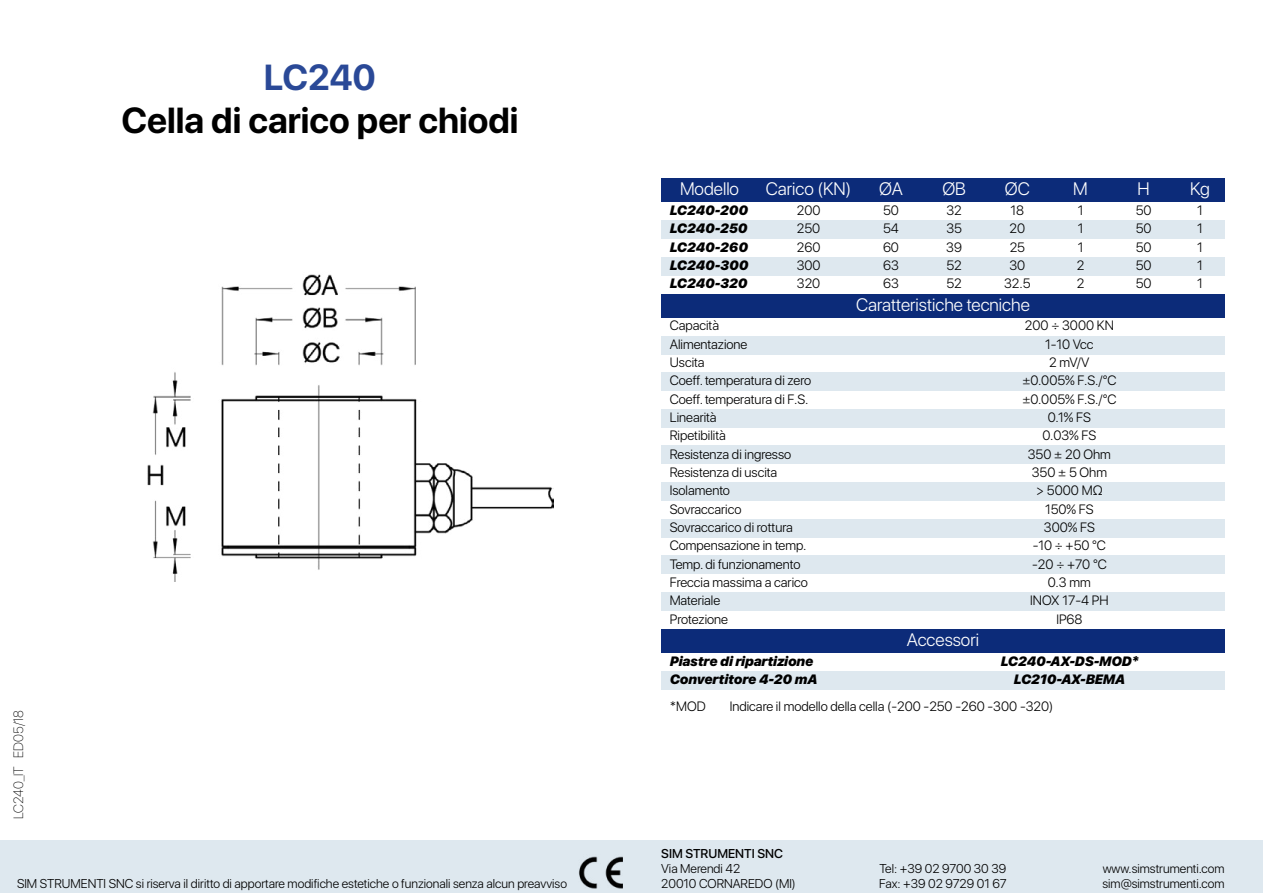
<style>
.page{position:relative;width:1263px;height:893px;background:#fff}
.page>*{position:absolute;margin:0;border:0;box-sizing:border-box;transform-origin:0 0}
.t1{font:700 36px "SF Pro Display";color:#000}
.t2{font:700 36px "SF Pro Display";letter-spacing:-.005em;color:#2a4997}
.t3{font:300 18px "SF Pro Display";color:#fff}
.t4{font:300 13.5px/18.3px "SF Pro Display";color:#000}
.t5{font:italic 900 13.5px/18.3px "SF Pro Display";color:#000;text-align:center}
.t6{font:100 13.5px "SF Pro Display";color:#000}
.t7{font:300 12.75px/15.3px "SF Pro Display";color:#000}
.t8{font:500 12.75px "SF Pro Display";color:#000}
</style>
<div class="page">
<div style="left:661px;top:336px;width:253px;height:18px;background:#dee8ef"></div>
<div style="left:661px;top:373px;width:253px;height:18px;background:#dee8ef"></div>
<div style="left:661px;top:409px;width:253px;height:18px;background:#dee8ef"></div>
<div style="left:914px;top:336px;width:311px;height:18px;background:#dee8ef"></div>
<div style="left:914px;top:373px;width:311px;height:18px;background:#dee8ef"></div>
<div style="left:914px;top:409px;width:311px;height:18px;background:#dee8ef"></div>
<div style="left:661px;top:446px;width:253px;height:18px;background:#dee8ef"></div>
<div style="left:661px;top:482px;width:253px;height:19px;background:#dee8ef"></div>
<div style="left:661px;top:519px;width:253px;height:18px;background:#dee8ef"></div>
<div style="left:914px;top:446px;width:311px;height:18px;background:#dee8ef"></div>
<div style="left:914px;top:482px;width:311px;height:19px;background:#dee8ef"></div>
<div style="left:914px;top:519px;width:311px;height:18px;background:#dee8ef"></div>
<div style="left:661px;top:556px;width:253px;height:18px;background:#dee8ef"></div>
<div style="left:661px;top:592px;width:253px;height:19px;background:#dee8ef"></div>
<div style="left:914px;top:556px;width:311px;height:18px;background:#dee8ef"></div>
<div style="left:914px;top:592px;width:311px;height:19px;background:#dee8ef"></div>
<div style="left:914px;top:671px;width:311px;height:18px;background:#dee8ef"></div>
<div style="left:661px;top:671px;width:253px;height:18px;background:#dee8ef"></div>
<div style="left:661px;top:178px;width:97px;height:24px;background:#0c2b79"></div>
<div style="left:1175px;top:178px;width:50px;height:24px;background:#0c2b79"></div>
<div style="left:758px;top:178px;width:101px;height:24px;background:#0c2b79"></div>
<div style="left:1112px;top:178px;width:63px;height:24px;background:#0c2b79"></div>
<div style="left:1049px;top:178px;width:63px;height:24px;background:#0c2b79"></div>
<div style="left:922px;top:178px;width:64px;height:24px;background:#0c2b79"></div>
<div style="left:859px;top:178px;width:63px;height:24px;background:#0c2b79"></div>
<div style="left:986px;top:178px;width:63px;height:24px;background:#0c2b79"></div>
<div style="left:661px;top:220px;width:97px;height:19px;background:#dee8ef"></div>
<div style="left:661px;top:257px;width:97px;height:18px;background:#dee8ef"></div>
<div style="left:758px;top:220px;width:101px;height:19px;background:#dee8ef"></div>
<div style="left:758px;top:257px;width:101px;height:18px;background:#dee8ef"></div>
<div style="left:859px;top:220px;width:63px;height:19px;background:#dee8ef"></div>
<div style="left:986px;top:220px;width:63px;height:19px;background:#dee8ef"></div>
<div style="left:922px;top:220px;width:64px;height:19px;background:#dee8ef"></div>
<div style="left:1049px;top:220px;width:63px;height:19px;background:#dee8ef"></div>
<div style="left:1112px;top:220px;width:63px;height:19px;background:#dee8ef"></div>
<div style="left:1175px;top:220px;width:50px;height:19px;background:#dee8ef"></div>
<div style="left:859px;top:257px;width:63px;height:18px;background:#dee8ef"></div>
<div style="left:986px;top:257px;width:63px;height:18px;background:#dee8ef"></div>
<div style="left:922px;top:257px;width:64px;height:18px;background:#dee8ef"></div>
<div style="left:1049px;top:257px;width:63px;height:18px;background:#dee8ef"></div>
<div style="left:1112px;top:257px;width:63px;height:18px;background:#dee8ef"></div>
<div style="left:1175px;top:257px;width:50px;height:18px;background:#dee8ef"></div>
<div style="left:661px;top:294px;width:564px;height:24px;background:#0c2b79"></div>
<div style="left:661px;top:629px;width:564px;height:24px;background:#0c2b79"></div>
<div style="left:0;top:840px;width:1263px;height:53px;background:#dee8ef"></div>
<img style="left:579px;top:856px;width:44px;height:32px">
<img style="left:147px;top:274px;width:406px;height:308px">
<h1 class="t2" style="left:264px;top:56px;width:114px">LC240</h1>
<h1 class="t1" style="left:121px;top:99px;width:399px">Cella di carico per chiodi</h1>
<p class="t6" style="left:9px;top:819px;width:111px;rotate:-90deg">LC240_IT ED05/18</p>
<p class="t7" style="left:17px;top:876px;width:552px">SIM STRUMENTI SNC si riserva il diritto di apportare modifiche estetiche o funzionali senza alcun preavviso</p>
<h2 class="t3" style="left:680px;top:176px;width:61px">Modello</h2>
<h2 class="t3" style="left:766px;top:176px;width:87px">Carico (KN)</h2>
<h2 class="t3" style="left:879px;top:176px;width:25px">ØA</h2>
<h2 class="t3" style="left:942px;top:176px;width:25px">ØB</h2>
<h2 class="t3" style="left:1005px;top:176px;width:26px">ØC</h2>
<h2 class="t3" style="left:1073px;top:176px;width:16px">M</h2>
<h2 class="t3" style="left:1137px;top:176px;width:14px">H</h2>
<h2 class="t3" style="left:1190px;top:176px;width:21px">Kg</h2>
<p class="t5" style="left:670px;top:201px;width:80px;text-align:justify">LC240-200<br>LC240-250<br>LC240-260<br>LC240-300<br>LC240-320</p>
<p class="t4" style="left:797px;top:201px;width:25px;text-align:justify">200<br>250<br>260<br>300<br>320</p>
<p class="t4" style="left:883px;top:201px;width:17px">50</p>
<p class="t4" style="left:946px;top:201px;width:17px">32</p>
<p class="t4" style="left:1010px;top:201px;width:15px">18</p>
<p class="t4" style="left:1078px;top:201px;width:7px">1</p>
<p class="t4" style="left:1136px;top:201px;width:17px">50</p>
<p class="t4" style="left:1197px;top:201px;width:7px">1</p>
<p class="t4" style="left:883px;top:220px;width:17px">54</p>
<p class="t4" style="left:946px;top:220px;width:17px">35</p>
<p class="t4" style="left:1009px;top:220px;width:17px">20</p>
<p class="t4" style="left:1078px;top:220px;width:7px">1</p>
<p class="t4" style="left:1136px;top:220px;width:17px">50</p>
<p class="t4" style="left:1197px;top:220px;width:7px">1</p>
<p class="t4" style="left:883px;top:238px;width:18px">60</p>
<p class="t4" style="left:946px;top:238px;width:17px">39</p>
<p class="t4" style="left:1010px;top:238px;width:17px">25</p>
<p class="t4" style="left:1078px;top:238px;width:7px">1</p>
<p class="t4" style="left:1136px;top:238px;width:17px">50</p>
<p class="t4" style="left:1197px;top:238px;width:7px">1</p>
<p class="t4" style="left:883px;top:256px;width:17px">63</p>
<p class="t4" style="left:946px;top:256px;width:17px">52</p>
<p class="t4" style="left:1009px;top:256px;width:17px">30</p>
<p class="t4" style="left:1077px;top:256px;width:9px">2</p>
<p class="t4" style="left:1136px;top:256px;width:17px">50</p>
<p class="t4" style="left:1197px;top:256px;width:7px">1</p>
<p class="t4" style="left:883px;top:275px;width:17px">63</p>
<p class="t4" style="left:946px;top:275px;width:17px">52</p>
<p class="t4" style="left:1004px;top:275px;width:28px">32.5</p>
<p class="t4" style="left:1077px;top:275px;width:9px">2</p>
<p class="t4" style="left:1136px;top:275px;width:17px">50</p>
<p class="t4" style="left:1197px;top:275px;width:7px">1</p>
<h2 class="t3" style="left:856px;top:292px;width:175px">Caratteristiche tecniche</h2>
<p class="t4" style="left:670px;top:317px;width:143px">Capacità<br>Alimentazione<br>Uscita<br>Coeff. temperatura di zero<br>Coeff. temperatura di F.S.<br>Linearità</p>
<p class="t4" style="left:1022px;top:317px;width:96px;text-align:center">200 ÷ 3000 KN<br>1-10 Vcc<br>2 mV/V ±0.005% F.S./°C ±0.005% F.S./°C<br>0.1% FS</p>
<p class="t4" style="left:670px;top:427px;width:125px">Ripetibilità<br>Resistenza di ingresso<br>Resistenza di uscita<br>Isolamento<br>Sovraccarico<br>Sovraccarico di rottura</p>
<p class="t4" style="left:1028px;top:427px;width:85px;text-align:center">0.03% FS<br>350 ± 20 Ohm<br>350 ± 5 Ohm &gt; 5000 MΩ<br>150% FS<br>300% FS</p>
<p class="t4" style="left:670px;top:537px;width:140px">Compensazione in temp.<br>Temp. di funzionamento<br>Freccia massima a carico<br>Materiale<br>Protezione</p>
<p class="t4" style="left:1030px;top:537px;width:80px;text-align:center">-10 ÷ +50 °C -20 ÷ +70 °C<br>0.3 mm<br>INOX 17-4 PH<br>IP68</p>
<p class="t5" style="left:1001px;top:652px;width:139px">LC240-AX-DS-MOD*<br>LC210-AX-BEMA</p>
<h2 class="t3" style="left:907px;top:627px;width:74px">Accessori</h2>
<p class="t5" style="left:670px;top:652px;width:149px;text-align:left">Piastre di ripartizione<br>Convertitore 4-20 mA</p>
<p class="t4" style="left:670px;top:697px;width:38px">*MOD</p>
<p class="t4" style="left:730px;top:697px;width:325px">Indicare il modello della cella (-200 -250 -260 -300 -320)</p>
<p class="t8" style="left:661px;top:844px;width:123px">SIM STRUMENTI SNC</p>
<p class="t7" style="left:661px;top:861px;width:136px">Via Merendi 42<br>20010 CORNAREDO (MI)</p>
<p class="t7" style="left:879px;top:861px;width:129px">Tel: +39 02 9700 30 39<br>Fax: +39 02 9729 01 67</p>
<p class="t7" style="left:1102px;top:861px;width:124px">www.simstrumenti.com sim@simstrumenti.com</p>
</div>
